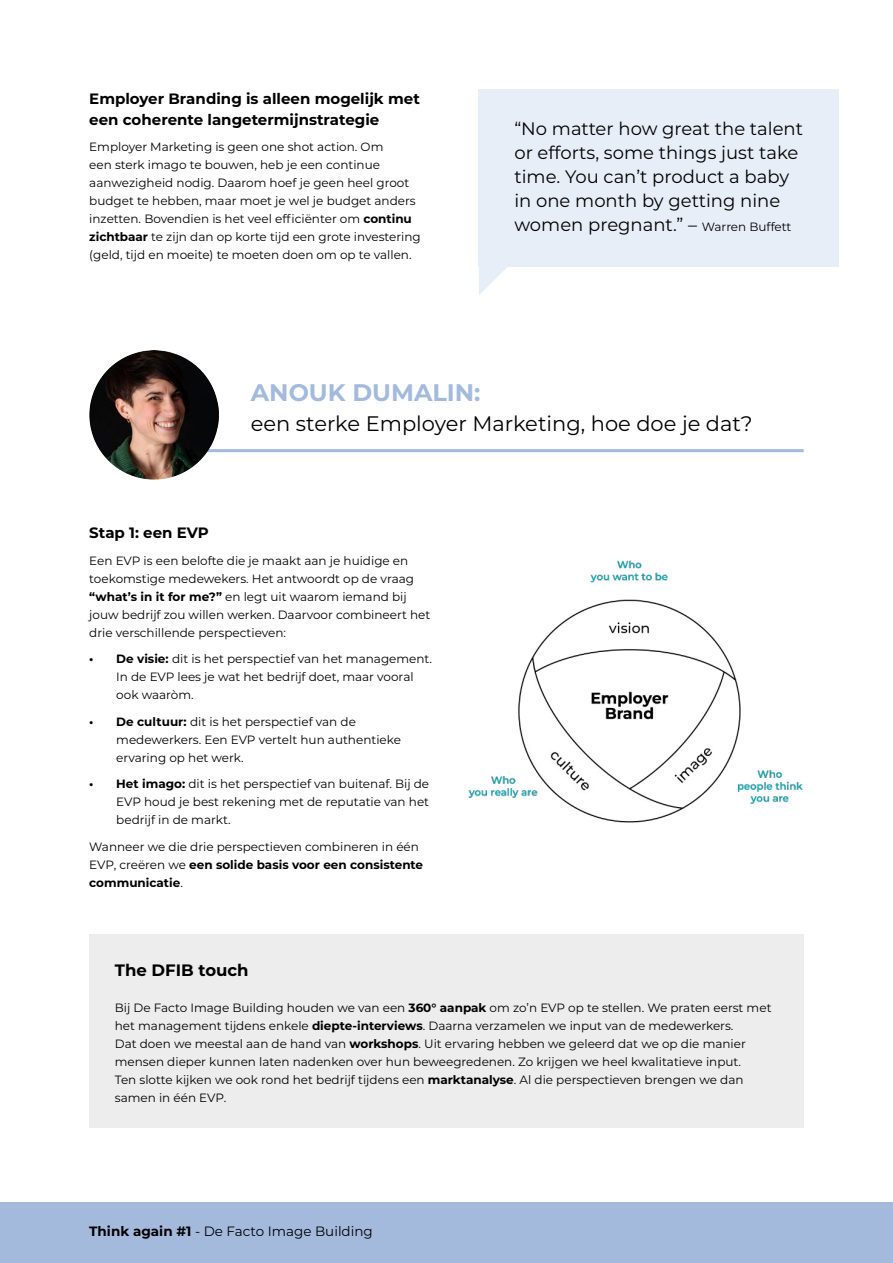
<style>
.page{position:relative;width:893px;height:1263px;background:#fff}
.page>*{position:absolute;margin:0;border:0;box-sizing:border-box;transform-origin:0 0}
.t1{font:700 24px "Montserrat";color:#a4badd}
.t2{font:21px "Montserrat";color:#000}
.t3{font:18px/24px "Montserrat";color:#000}
.t4{font:700 16.5px "Montserrat";color:#000}
.t5{font:700 15px/21px "Montserrat";color:#000}
.t6{font:13.5px "Montserrat";color:#000}
.t7{font:12px/18px "Montserrat";color:#000}
.s1{font-weight:700}
.s2{font-size:12px}
</style>
<div class="page">
<div style="left:0;top:1202px;width:893px;height:61px;background:#a4badd"></div>
<hr style="left:154px;top:449px;width:650px;height:3px;background:#a4badd">
<img style="left:468px;top:560px;width:335px;height:263px">
<img style="left:89px;top:350px;width:130px;height:130px;border-radius:63px">
<div style="left:89px;top:935px;width:715px;height:193px;background:#ededed"></div>
<div style="left:479px;top:89px;width:360px;height:177px;background:#e8eef7"></div>
<svg style="left:479px;top:266px;width:36px;height:29px"></svg>
<p class="t5" style="left:89px;top:87px;width:332px">Employer Branding is alleen mogelijk met een coherente langetermijnstrategie</p>
<p class="t7" style="left:89px;top:138px;width:333px">Employer Marketing is geen one shot action. Om<br>een sterk imago te bouwen, heb je een continue aanwezigheid nodig. Daarom hoef je geen heel groot budget te hebben, maar moet je wel je budget anders inzetten. Bovendien is het veel efficiënter om <span class="s1">continu zichtbaar</span> te zijn dan op korte tijd een grote investering (geld, tijd en moeite) te moeten doen om op te vallen.</p>
<h3 class="t3" style="left:514px;top:116px;width:290px">“No matter how great the talent or efforts, some things just take time. You can’t product a baby in one month by getting nine women pregnant.” – <span class="s2">Warren Buffett</span></h3>
<h1 class="t1" style="left:251px;top:375px;width:231px">ANOUK DUMALIN:</h1>
<h2 class="t2" style="left:251px;top:409px;width:503px">een sterke Employer Marketing, hoe doe je dat?</h2>
<p class="t5" style="left:89px;top:522px;width:121px">Stap 1: een EVP</p>
<p class="t7" style="left:89px;top:551px;width:342px">Een EVP is een belofte die je maakt aan je huidige en toekomstige medewekers. Het antwoordt op de vraag <span class="s1">“what’s in it for me?”</span> en legt uit waarom iemand bij jouw bedrijf zou willen werken. Daarvoor combineert het drie verschillende perspectieven:</p>
<p class="t7" style="left:116px;top:649px;width:317px;text-indent:-27px"><span class="s1">• De visie:</span> dit is het perspectief van het management.<br>In de EVP lees je wat het bedrijf doet, maar vooral ook waaròm.</p>
<p class="t7" style="left:116px;top:712px;width:286px;text-indent:-27px"><span class="s1">• De cultuur:</span> dit is het perspectief van de medewerkers. Een EVP vertelt hun authentieke ervaring op het werk.</p>
<p class="t7" style="left:116px;top:774px;width:314px;text-align:justify;text-indent:-27px"><span class="s1">• Het imago:</span> dit is het perspectief van buitenaf. Bij de EVP houd je best rekening met de reputatie van het bedrijf in de markt.</p>
<p class="t7" style="left:89px;top:837px;width:335px">Wanneer we die drie perspectieven combineren in één<br>EVP, creëren we <span class="s1">een solide basis voor een consistente communicatie</span>.</p>
<h3 class="t4" style="left:115px;top:958px;width:135px">The DFIB touch</h3>
<p class="t7" style="left:115px;top:998px;width:658px">Bij De Facto Image Building houden we van een <span class="s1">360° aanpak</span> om zo’n EVP op te stellen. We praten eerst met het management tijdens enkele <span class="s1">diepte-interviews</span>. Daarna verzamelen we input van de medewerkers.<br>Dat doen we meestal aan de hand van <span class="s1">workshops</span>. Uit ervaring hebben we geleerd dat we op die manier mensen dieper kunnen laten nadenken over hun beweegredenen. Zo krijgen we heel kwalitatieve input.<br>Ten slotte kijken we ook rond het bedrijf tijdens een <span class="s1">marktanalyse</span>. Al die perspectieven brengen we dan samen in één EVP.</p>
<p class="t6" style="left:89px;top:1222px;width:285px"><span class="s1">Think again #1</span> - De Facto Image Building</p>
</div>
